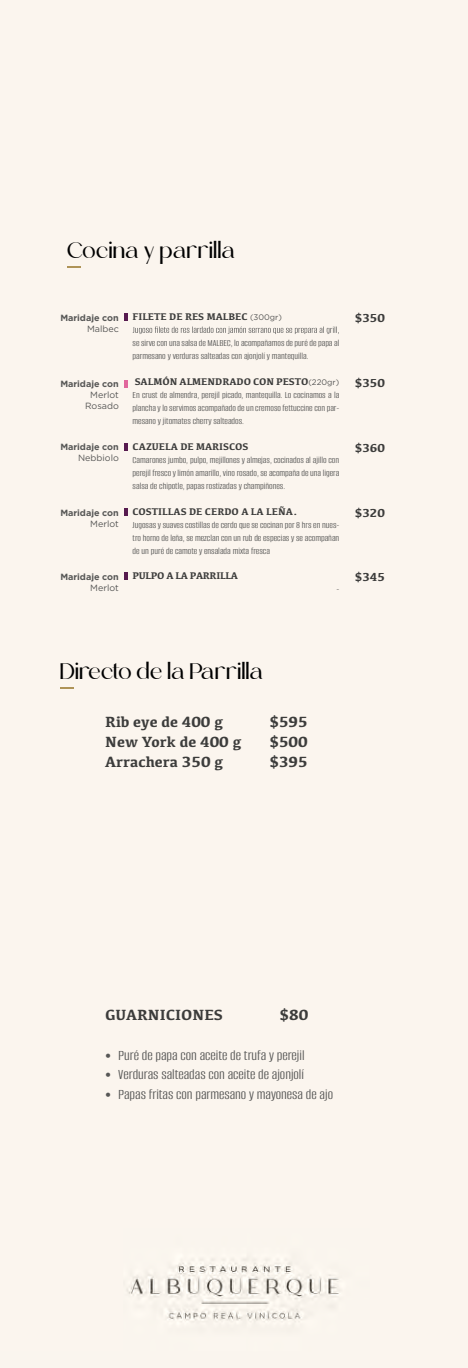
<style>
.page{position:relative;width:468px;height:1368px;background:#fbf5ee}
.page>*{position:absolute;margin:0;border:0;box-sizing:border-box;transform-origin:0 0}
.t1{font:22.4px "BROLIMO";color:#000}
.t2{font:15.3px "Alumni Sans";color:#575756}
.t3{font:700 15.3px/19.9px "Kefa";color:#3c3c3b}
.t4{font:700 12px "Kefa";color:#3c3c3b}
.t5{font:10px/13px "Alumni Sans";color:#575756;text-align:justify}
.t6{font:700 10px "Kefa";color:#3c3c3b}
.t7{font:700 10px "Kefa";letter-spacing:-.03em;color:#3c3c3b}
.t8{font:700 9px "Gotham";color:#575756}
.t9{font:9px/11px "Gotham";color:#575756;text-align:center}
.s1{font-family:"Gotham";font-weight:400;font-size:8px;color:#575756}
</style>
<div class="page">
<svg style="left:133px;top:327px;width:206px;height:7px"></svg>
<svg style="left:67px;top:267px;width:13px;height:1px"></svg>
<svg style="left:60px;top:688px;width:14px;height:1px"></svg>
<svg style="left:124px;top:313px;width:4px;height:7px"></svg>
<svg style="left:124px;top:443px;width:4px;height:7px"></svg>
<svg style="left:124px;top:509px;width:4px;height:7px"></svg>
<svg style="left:124px;top:380px;width:4px;height:7px"></svg>
<svg style="left:124px;top:573px;width:4px;height:7px"></svg>
<h1 class="t1" style="left:67px;top:241px;width:170px">Cocina y parrilla</h1>
<p class="t8" style="left:60px;top:311px;width:60px">Maridaje con</p>
<p class="t9" style="left:87px;top:323px;width:33px">Malbec</p>
<p class="t8" style="left:60px;top:378px;width:60px">Maridaje con</p>
<p class="t9" style="left:85px;top:389px;width:35px">Merlot<br>Rosado</p>
<p class="t8" style="left:60px;top:441px;width:60px">Maridaje con</p>
<p class="t9" style="left:78px;top:452px;width:42px">Nebbiolo</p>
<p class="t8" style="left:60px;top:507px;width:60px">Maridaje con</p>
<p class="t9" style="left:90px;top:518px;width:30px">Merlot</p>
<p class="t6" style="left:133px;top:310px;width:151px">FILETE DE RES MALBEC <span class="s1">(300gr)</span></p>
<p class="t5" style="left:133px;top:337px;width:208px">se sirve con una salsa de MALBEC, lo acompañamos de puré de papa al parmesano y verduras salteadas con ajonjolí y mantequilla.</p>
<p class="t6" style="left:135px;top:375px;width:206px">SALMÓN ALMENDRADO CON PESTO<span class="s1">(220gr)</span></p>
<p class="t5" style="left:133px;top:389px;width:208px">En crust de almendra, perejil picado, mantequilla. Lo cocinamos a la plancha y lo servimos acompañado de un cremoso fettuccine con par&shy;mesano y jitomates cherry salteados.</p>
<p class="t6" style="left:133px;top:440px;width:117px">CAZUELA DE MARISCOS</p>
<p class="t5" style="left:133px;top:454px;width:208px">Camarones jumbo, pulpo, mejillones y almejas, cocinados al ajillo con perejil fresco y limón amarillo, vino rosado, se acompaña de una ligera salsa de chipotle, papas rostizadas y champiñones.</p>
<p class="t6" style="left:133px;top:505px;width:166px">COSTILLAS DE CERDO A LA LEÑA.</p>
<p class="t5" style="left:133px;top:519px;width:208px">Jugosas y suaves costillas de cerdo que se cocinan por 8 hrs en nues&shy;tro horno de leña, se mezclan con un rub de especias y se acompañan de un puré de camote y ensalada mixta fresca</p>
<p class="t4" style="left:355px;top:310px;width:32px">$350</p>
<p class="t4" style="left:355px;top:375px;width:32px">$350</p>
<p class="t4" style="left:355px;top:440px;width:32px">$360</p>
<p class="t4" style="left:355px;top:505px;width:32px">$320</p>
<p class="t8" style="left:60px;top:571px;width:60px">Maridaje con</p>
<p class="t9" style="left:90px;top:582px;width:30px">Merlot</p>
<p class="t7" style="left:133px;top:569px;width:107px">PULPO A LA PARRILLA</p>
<p class="t5" style="left:336px;top:583px;width:4px">-</p>
<p class="t4" style="left:355px;top:569px;width:32px">$345</p>
<h1 class="t1" style="left:60px;top:662px;width:205px">Directo de la Parrilla</h1>
<h2 class="t3" style="left:105px;top:711px;width:138px">Rib eye de 400 g<br>New York de 400 g<br>Arrachera 350 g</h2>
<h2 class="t3" style="left:269px;top:711px;width:40px;text-align:justify">$595 $500 $395</h2>
<h2 class="t3" style="left:105px;top:1004px;width:119px">GUARNICIONES</h2>
<h2 class="t3" style="left:279px;top:1004px;width:30px">$80</h2>
<h2 class="t2" style="left:105px;top:1048px;width:201px">• Puré de papa con aceite de trufa y perejil</h2>
<h2 class="t2" style="left:105px;top:1067px;width:200px">• Verduras salteadas con aceite de ajonjolí</h2>
<h2 class="t2" style="left:105px;top:1087px;width:229px">• Papas fritas con parmesano y mayonesa de ajo</h2>
</div>
